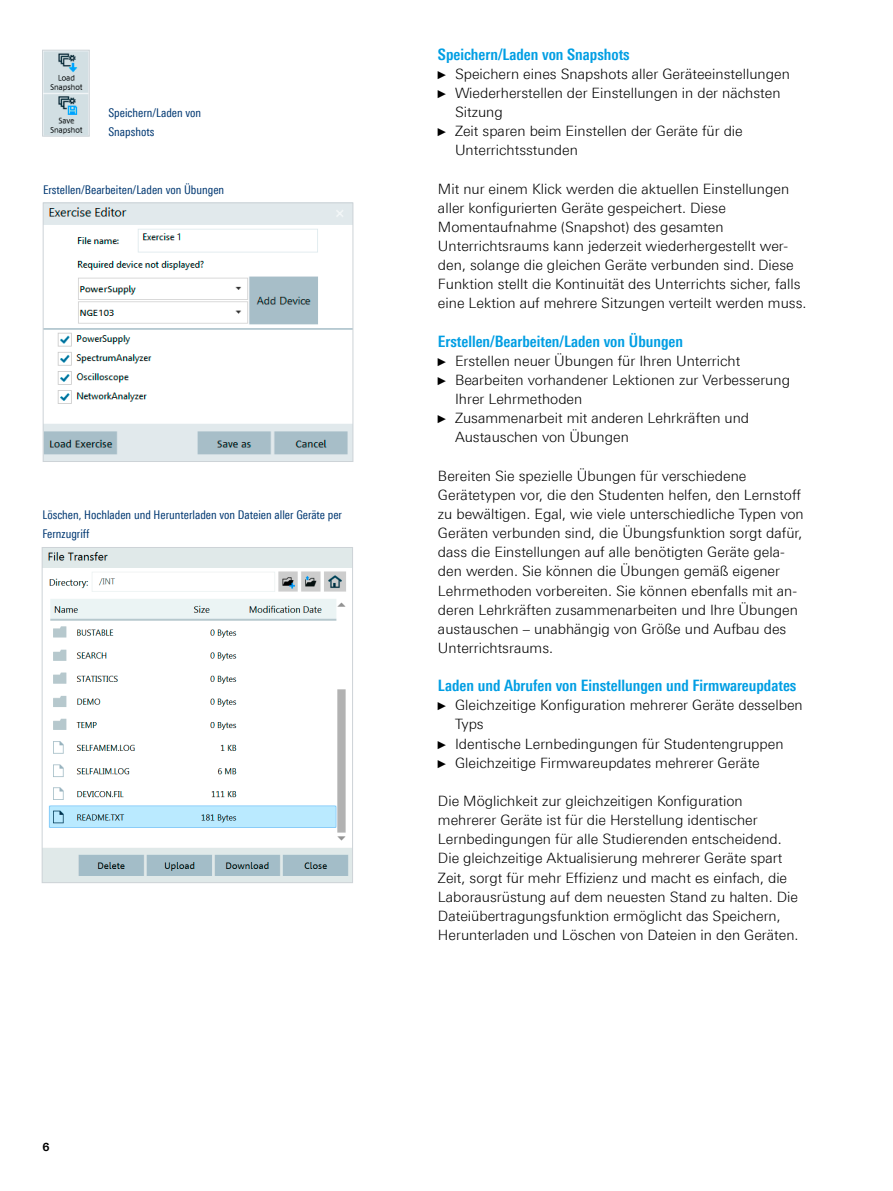
<style>
.page{position:relative;width:893px;height:1191px;background:#fff}
.page>*{position:absolute;margin:0;border:0;box-sizing:border-box;transform-origin:0 0}
.Absatzfett_cyan{font:700 15.75px "Linotype Univers 620 Cn";color:#009ee3}
.Haupttext{font:300 14.25px/19.2px "Linotype Univers 330";color:#000}
.Bildunterschrift{font:12px/19.2px "Linotype Univers 420 Cn";color:#003872}
.t1{font:700 11.25px "Linotype Univers 630";color:#000}
.s1{font-family:"Arial Narrow";font-weight:400;font-size:11.4px}
</style>
<div class="page">
<img style="left:44px;top:549px;width:307px;height:332px">
<div style="left:42px;top:547px;width:311px;height:336px;border:1px solid #cdd3d7"></div>
<img style="left:44px;top:52px;width:44px;height:82px">
<div style="left:42px;top:50px;width:48px;height:86px;border:1px solid #cdd3d7"></div>
<img style="left:45px;top:204px;width:306px;height:256px">
<div style="left:43px;top:202px;width:310px;height:260px;border:1px solid #cdd3d7"></div>
<p class="Bildunterschrift" style="left:108px;top:103px;width:94px">Speichern/Laden von<br>Snapshots</p>
<p class="Bildunterschrift" style="left:43px;top:180px;width:183px">Erstellen/Bearbeiten/Laden von Übungen</p>
<p class="Bildunterschrift" style="left:43px;top:505px;width:301px">Löschen, Hochladen und Herunterladen von Dateien aller Geräte per<br>Fernzugriff</p>
<p class="t1" style="left:43px;top:1139px;width:9px">6</p>
<p class="Absatzfett_cyan" style="left:438px;top:45px;width:193px">Speichern/Laden von Snapshots</p>
<p class="Haupttext" style="left:438px;top:64px;width:353px"><span class="s1">►</span> Speichern eines Snapshots aller Geräteeinstellungen</p>
<p class="Haupttext" style="left:455px;top:83px;width:327px;text-indent:-17px"><span class="s1">►</span> Wiederherstellen der Einstellungen in der nächsten<br>Sitzung</p>
<p class="Haupttext" style="left:455px;top:121px;width:289px;text-indent:-17px"><span class="s1">►</span> Zeit sparen beim Einstellen der Geräte für die<br>Unterrichtsstunden</p>
<p class="Haupttext" style="left:438px;top:179px;width:370px">Mit nur einem Klick werden die aktuellen Einstellungen aller konfigurierten Geräte gespeichert. Diese Momentaufnahme (Snapshot) des gesamten Unterrichtsraums kann jederzeit wiederhergestellt wer&shy;den, solange die gleichen Geräte verbunden sind. Diese Funktion stellt die Kontinuität des Unterrichts sicher, falls eine Lektion auf mehrere Sitzungen verteilt werden muss.</p>
<p class="Absatzfett_cyan" style="left:438px;top:332px;width:247px">Erstellen/Bearbeiten/Laden von Übungen</p>
<p class="Haupttext" style="left:438px;top:351px;width:304px"><span class="s1">►</span> Erstellen neuer Übungen für Ihren Unterricht</p>
<p class="Haupttext" style="left:455px;top:370px;width:337px;text-indent:-17px"><span class="s1">►</span> Bearbeiten vorhandener Lektionen zur Verbesserung<br>Ihrer Lehrmethoden</p>
<p class="Haupttext" style="left:455px;top:408px;width:296px;text-indent:-17px"><span class="s1">►</span> Zusammenarbeit mit anderen Lehrkräften und<br>Austauschen von Übungen</p>
<p class="Haupttext" style="left:438px;top:466px;width:367px">Bereiten Sie spezielle Übungen für verschiedene Gerätetypen vor, die den Studenten helfen, den Lernstoff zu bewältigen. Egal, wie viele unterschiedliche Typen von Geräten verbunden sind, die Übungsfunktion sorgt dafür, dass die Einstellungen auf alle benötigten Geräte gela&shy;den werden. Sie können die Übungen gemäß eigener Lehrmethoden vorbereiten. Sie können ebenfalls mit an&shy;deren Lehrkräften zusammenarbeiten und Ihre Übungen austauschen – unabhängig von Größe und Aufbau des Unterrichtsraums.</p>
<p class="Absatzfett_cyan" style="left:438px;top:676px;width:360px">Laden und Abrufen von Einstellungen und Firmwareupdates</p>
<p class="Haupttext" style="left:455px;top:695px;width:349px;text-indent:-17px"><span class="s1">►</span> Gleichzeitige Konfiguration mehrerer Geräte desselben<br>Typs</p>
<p class="Haupttext" style="left:438px;top:734px;width:347px"><span class="s1">►</span> Identische Lernbedingungen für Studentengruppen</p>
<p class="Haupttext" style="left:438px;top:753px;width:323px"><span class="s1">►</span> Gleichzeitige Firmwareupdates mehrerer Geräte</p>
<p class="Haupttext" style="left:438px;top:791px;width:362px">Die Möglichkeit zur gleichzeitigen Konfiguration mehrerer Geräte ist für die Herstellung identischer Lernbedingungen für alle Studierenden entscheidend.<br>Die gleichzeitige Aktualisierung mehrerer Geräte spart Zeit, sorgt für mehr Effizienz und macht es einfach, die Laborausrüstung auf dem neuesten Stand zu halten. Die Dateiübertragungsfunktion ermöglicht das Speichern, Herunterladen und Löschen von Dateien in den Geräten.</p>
</div>
